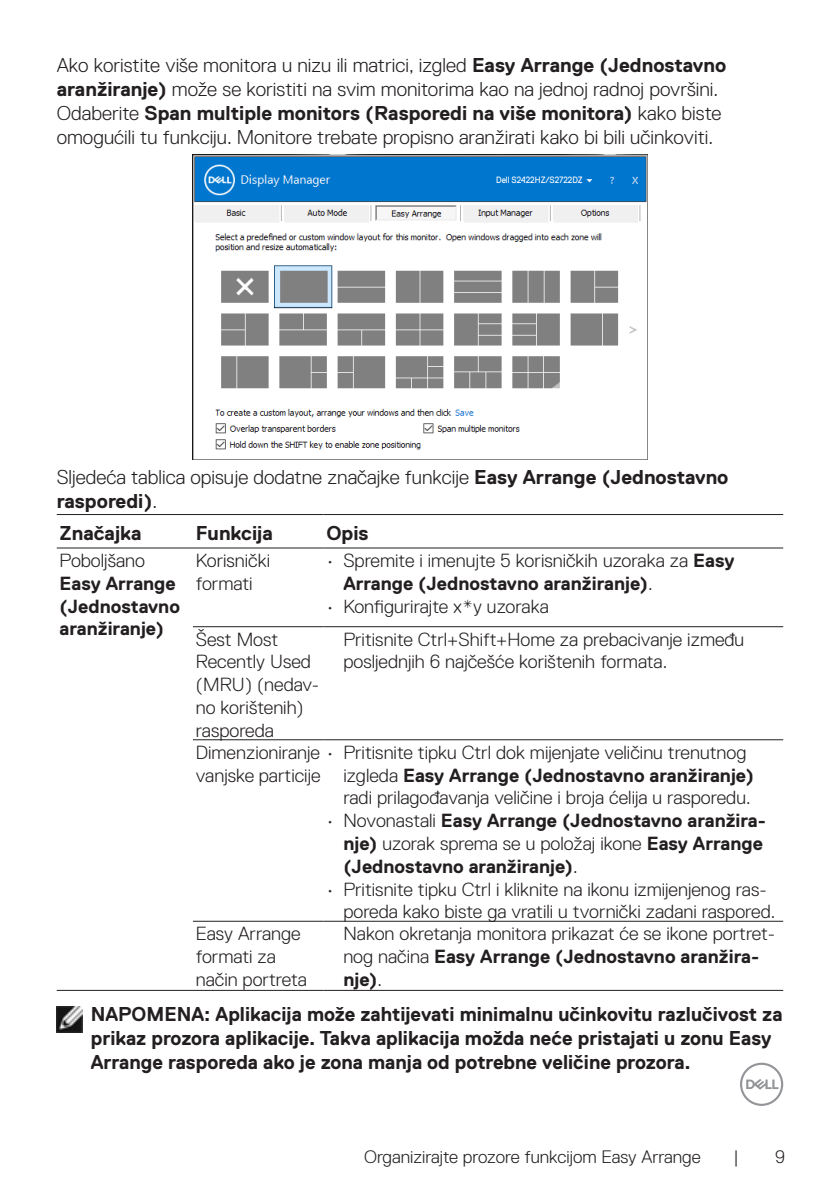
<style>
.page{position:relative;width:840px;height:1191px;background:#fff}
.page>*{position:absolute;margin:0;border:0;box-sizing:border-box;transform-origin:0 0}
.t1{font:300 20px/24px "Dell Replica";color:#231f20}
.t2{font:700 20px/24px "Dell Replica";color:#231f20}
.t3{font:300 19px/22.8px "Dell Replica";color:#231f20}
.t4{font:700 19px/22.8px "Dell Replica";color:#231f20}
.t5{font:300 18px "Dell Replica";color:#231f20}
.t6{font:9.2px "Dell Replica";color:#fff;scale:.9 1}
.s1{font-weight:700}
.s2{font-weight:300}
</style>
<div class="page">
<svg style="left:740px;top:1062px;width:42px;height:44px"></svg>
<img style="left:193px;top:154px;width:453px;height:306px">
<div style="left:525px;top:173px;width:55px;height:12px;background:#0076ce"></div>
<hr style="left:57px;top:990px;width:136px;height:1px;background:#231f20">
<hr style="left:57px;top:514px;width:136px;height:1px;background:#231f20">
<hr style="left:193px;top:514px;width:130px;height:1px;background:#231f20">
<hr style="left:323px;top:514px;width:459px;height:1px;background:#231f20">
<hr style="left:57px;top:547px;width:136px;height:1px;background:#231f20">
<hr style="left:193px;top:547px;width:130px;height:1px;background:#231f20">
<hr style="left:323px;top:547px;width:459px;height:1px;background:#231f20">
<hr style="left:193px;top:626px;width:130px;height:1px;background:#231f20">
<hr style="left:323px;top:626px;width:459px;height:1px;background:#231f20">
<hr style="left:193px;top:739px;width:130px;height:1px;background:#231f20">
<hr style="left:323px;top:739px;width:459px;height:1px;background:#231f20">
<hr style="left:193px;top:921px;width:130px;height:1px;background:#231f20">
<hr style="left:323px;top:921px;width:459px;height:1px;background:#231f20">
<hr style="left:193px;top:990px;width:130px;height:1px;background:#231f20">
<hr style="left:323px;top:990px;width:459px;height:1px;background:#231f20">
<img style="left:57px;top:1006px;width:25px;height:26px">
<p class="t1" style="left:57px;top:53px;width:670px">Ako koristite više monitora u nizu ili matrici, izgled <span class="s1">Easy Arrange (Jednostavno aranžiranje)</span> može se koristiti na svim monitorima kao na jednoj radnoj površini.<br>Odaberite <span class="s1">Span multiple monitors (Rasporedi na više monitora)</span> kako biste omogućili tu funkciju. Monitore trebate propisno aranžirati kako bi bili učinkoviti.</p>
<p class="t6" style="left:496px;top:175px;width:98px">Dell S2422HZ/S2722DZ</p>
<p class="t1" style="left:57px;top:465px;width:672px">Sljedeća tablica opisuje dodatne značajke funkcije <span class="s1">Easy Arrange (Jednostavno rasporedi)</span>.</p>
<p class="t2" style="left:60px;top:521px;width:83px">Značajka</p>
<p class="t2" style="left:196px;top:521px;width:78px">Funkcija</p>
<p class="t2" style="left:326px;top:521px;width:44px">Opis</p>
<p class="t3" style="left:60px;top:549px;width:87px">Poboljšano</p>
<p class="t4" style="left:60px;top:572px;width:122px">Easy Arrange (Jednostavno aranžiranje)</p>
<p class="t3" style="left:196px;top:549px;width:76px">Korisnički formati</p>
<p class="t3" style="left:343px;top:549px;width:392px;text-indent:-17px">• Spremite i imenujte 5 korisničkih uzoraka za <span class="s1">Easy<br>Arrange (Jednostavno aranžiranje)</span>.</p>
<p class="t3" style="left:326px;top:594px;width:224px">• Konfigurirajte x*y uzoraka</p>
<p class="t3" style="left:196px;top:628px;width:125px">Šest Most<br>Recently Used (MRU) (nedav&shy;no korištenih) rasporeda</p>
<p class="t3" style="left:343px;top:628px;width:402px">Pritisnite Ctrl+Shift+Home za prebacivanje između posljednjih 6 najčešće korištenih formata.</p>
<p class="t3" style="left:196px;top:741px;width:552px">Dimenzioniranje • Pritisnite tipku Ctrl dok mijenjate veličinu trenutnog vanjske particije</p>
<p class="t3" style="left:343px;top:763px;width:412px">izgleda <span class="s1">Easy Arrange (Jednostavno aranžiranje) </span>radi prilagođavanja veličine i broja ćelija u rasporedu.</p>
<p class="t4" style="left:343px;top:809px;width:424px;text-indent:-17px"><span class="s2">• Novonastali</span> Easy Arrange (Jednostavno aranžira&shy;nje) <span class="s2">uzorak sprema se u položaj ikone</span> Easy Arrange (Jednostavno aranžiranje)<span class="s2">.</span></p>
<p class="t3" style="left:343px;top:877px;width:433px;text-indent:-17px">• Pritisnite tipku Ctrl i kliknite na ikonu izmijenjenog ras&shy;poreda kako biste ga vratili u tvornički zadani raspored.</p>
<p class="t3" style="left:196px;top:922px;width:112px">Easy Arrange formati za način portreta</p>
<p class="t3" style="left:343px;top:922px;width:433px">Nakon okretanja monitora prikazat će se ikone portret&shy;nog načina <span class="s1">Easy Arrange (Jednostavno aranžira&shy;nje)</span>.</p>
<p class="t2" style="left:91px;top:1002px;width:693px">NAPOMENA: Aplikacija može zahtijevati minimalnu učinkovitu razlučivost za prikaz prozora aplikacije. Takva aplikacija možda neće pristajati u zonu Easy<br>Arrange rasporeda ako je zona manja od potrebne veličine prozora.</p>
<p class="t5" style="left:364px;top:1146px;width:338px">Organizirajte prozore funkcijom Easy Arrange</p>
<p class="t5" style="left:733px;top:1146px;width:7px">|</p>
<p class="t5" style="left:774px;top:1146px;width:11px">9</p>
</div>
